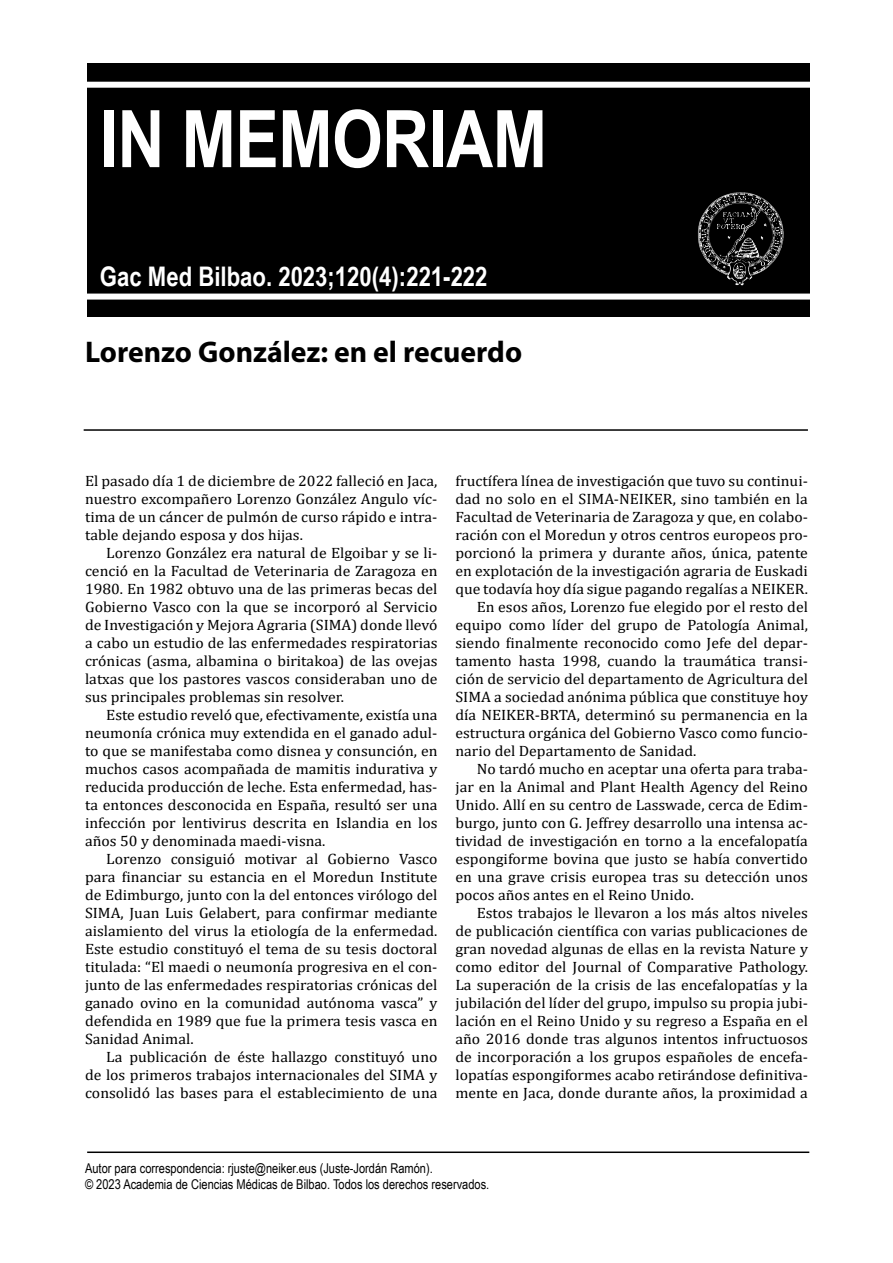
<style>
.page{position:relative;width:893px;height:1263px;background:#fff}
.page>*{position:absolute;margin:0;border:0;box-sizing:border-box;transform-origin:0 0}
.t1{font:700 79.5px "Arial Narrow";letter-spacing:-.005em;color:#fff}
.t2{font:700 30px "Myriad Pro";color:#000}
.t3{font:700 27px "Arial Narrow";color:#fff}
.t4{font:15px/18px "Cambria";color:#000;text-align:justify;scale:1.05 1}
.t5{font:13.5px/16.2px "Arial Narrow";color:#000}
</style>
<div class="page">
<div style="left:87px;top:63px;width:722px;height:254px;background:#000"></div>
<div style="left:28px;top:82px;width:865px;height:6px;background:#fff"></div>
<div style="left:28px;top:294px;width:865px;height:6px;background:#fff"></div>
<hr style="left:87px;top:1151px;width:722px;height:2px;background:#000">
<hr style="left:84px;top:429px;width:724px;height:2px;background:#000">
<img style="left:698px;top:192px;width:86px;height:94px">
<h1 class="t1" style="left:100px;top:79px;width:555px">ORIGINAL BREVE</h1>
<h1 class="t1" style="left:100px;top:79px;width:449px">IN MEMORIAM</h1>
<h3 class="t3" style="left:100px;top:257px;width:389px">Gac Med Bilbao. 2023;120(4):221-222</h3>
<h2 class="t2" style="left:85px;top:332px;width:439px">Lorenzo González: en el recuerdo</h2>
<p class="t4" style="left:85px;top:472px;width:337px">El pasado día 1 de diciembre de 2022 falleció en Jaca, nuestro excompañero Lorenzo González Angulo víc&shy;tima de un cáncer de pulmón de curso rápido e intra&shy;table dejando esposa y dos hijas.</p>
<p class="t4" style="left:85px;top:544px;width:337px;text-indent:21px">Lorenzo González era natural de Elgoibar y se li&shy;cenció en la Facultad de Veterinaria de Zaragoza en 1980. En 1982 obtuvo una de las primeras becas del Gobierno Vasco con la que se incorporó al Servicio de Investigación y Mejora Agraria (SIMA) donde llevó a cabo un estudio de las enfermedades respiratorias crónicas (asma, albamina o biritakoa) de las ovejas latxas que los pastores vascos consideraban uno de sus principales problemas sin resolver.</p>
<p class="t4" style="left:85px;top:706px;width:337px;text-indent:21px">Este estudio reveló que, efectivamente, existía una neumonía crónica muy extendida en el ganado adul&shy;to que se manifestaba como disnea y consunción, en muchos casos acompañada de mamitis indurativa y reducida producción de leche. Esta enfermedad, has&shy;ta entonces desconocida en España, resultó ser una infección por lentivirus descrita en Islandia en los años 50 y denominada maedi-visna.</p>
<p class="t4" style="left:85px;top:850px;width:337px;text-indent:21px">Lorenzo consiguió motivar al Gobierno Vasco para financiar su estancia en el Moredun Institute de Edimburgo, junto con la del entonces virólogo del SIMA, Juan Luis Gelabert, para confirmar mediante aislamiento del virus la etiología de la enfermedad.<br>Este estudio constituyó el tema de su tesis doctoral titulada: “El maedi o neumonía progresiva en el con&shy;junto de las enfermedades respiratorias crónicas del ganado ovino en la comunidad autónoma vasca” y defendida en 1989 que fue la primera tesis vasca en Sanidad Animal.</p>
<p class="t4" style="left:85px;top:1048px;width:337px;text-indent:21px">La publicación de éste hallazgo constituyó uno de los primeros trabajos internacionales del SIMA y consolidó las bases para el establecimiento de una</p>
<p class="t4" style="left:455px;top:472px;width:337px">fructífera línea de investigación que tuvo su continui-</p>
<p class="t4" style="left:455px;top:490px;width:337px">dad no solo en el SIMA-NEIKER, sino también en la</p>
<p class="t4" style="left:455px;top:508px;width:337px">Facultad de Veterinaria de Zaragoza y que, en colabo-</p>
<p class="t4" style="left:455px;top:526px;width:337px">ración con el Moredun y otros centros europeos pro-</p>
<p class="t4" style="left:455px;top:544px;width:337px">porcionó la primera y durante años, única, patente</p>
<p class="t4" style="left:455px;top:562px;width:337px">en explotación de la investigación agraria de Euskadi</p>
<p class="t4" style="left:455px;top:580px;width:337px">que todavía hoy día sigue pagando regalías a NEIKER.</p>
<p class="t4" style="left:477px;top:598px;width:317px">En esos años, Lorenzo fue elegido por el resto del</p>
<p class="t4" style="left:455px;top:616px;width:337px">equipo como líder del grupo de Patología Animal,</p>
<p class="t4" style="left:455px;top:634px;width:337px">siendo finalmente reconocido como Jefe del depar-</p>
<p class="t4" style="left:455px;top:652px;width:337px">tamento hasta 1998, cuando la traumática transi-</p>
<p class="t4" style="left:455px;top:670px;width:337px">ción de servicio del departamento de Agricultura del</p>
<p class="t4" style="left:455px;top:688px;width:337px">SIMA a sociedad anónima pública que constituye hoy</p>
<p class="t4" style="left:455px;top:706px;width:337px">día NEIKER-BRTA, determinó su permanencia en la</p>
<p class="t4" style="left:455px;top:724px;width:337px">estructura orgánica del Gobierno Vasco como funcio-</p>
<p class="t4" style="left:455px;top:742px;width:231px">nario del Departamento de Sanidad.</p>
<p class="t4" style="left:477px;top:760px;width:317px">No tardó mucho en aceptar una oferta para traba-</p>
<p class="t4" style="left:455px;top:778px;width:337px">jar en la Animal and Plant Health Agency del Reino</p>
<p class="t4" style="left:455px;top:796px;width:337px">Unido. Allí en su centro de Lasswade, cerca de Edim-</p>
<p class="t4" style="left:455px;top:814px;width:337px">burgo, junto con G. Jeffrey desarrollo una intensa ac-</p>
<p class="t4" style="left:455px;top:832px;width:337px">tividad de investigación en torno a la encefalopatía</p>
<p class="t4" style="left:455px;top:850px;width:337px">espongiforme bovina que justo se había convertido</p>
<p class="t4" style="left:455px;top:868px;width:337px">en una grave crisis europea tras su detección unos</p>
<p class="t4" style="left:455px;top:886px;width:229px">pocos años antes en el Reino Unido.</p>
<p class="t4" style="left:477px;top:904px;width:317px">Estos trabajos le llevaron a los más altos niveles</p>
<p class="t4" style="left:455px;top:922px;width:337px">de publicación científica con varias publicaciones de</p>
<p class="t4" style="left:455px;top:940px;width:337px">gran novedad algunas de ellas en la revista Nature y</p>
<p class="t4" style="left:455px;top:958px;width:337px">como editor del Journal of Comparative Pathology.</p>
<p class="t4" style="left:455px;top:976px;width:337px">La superación de la crisis de las encefalopatías y la</p>
<p class="t4" style="left:455px;top:994px;width:337px">jubilación del líder del grupo, impulso su propia jubi-</p>
<p class="t4" style="left:455px;top:1012px;width:337px">lación en el Reino Unido y su regreso a España en el</p>
<p class="t4" style="left:455px;top:1030px;width:337px">año 2016 donde tras algunos intentos infructuosos</p>
<p class="t4" style="left:455px;top:1048px;width:337px">de incorporación a los grupos españoles de encefa-</p>
<p class="t4" style="left:455px;top:1066px;width:337px">lopatías espongiformes acabo retirándose definitiva-</p>
<p class="t4" style="left:455px;top:1084px;width:337px">mente en Jaca, donde durante años, la proximidad a</p>
<p class="t5" style="left:85px;top:1160px;width:406px">Autor para correspondencia: rjuste@neiker.eus (Juste-Jordán Ramón).<br>© 2023 Academia de Ciencias Médicas de Bilbao. Todos los derechos reservados.</p>
</div>
